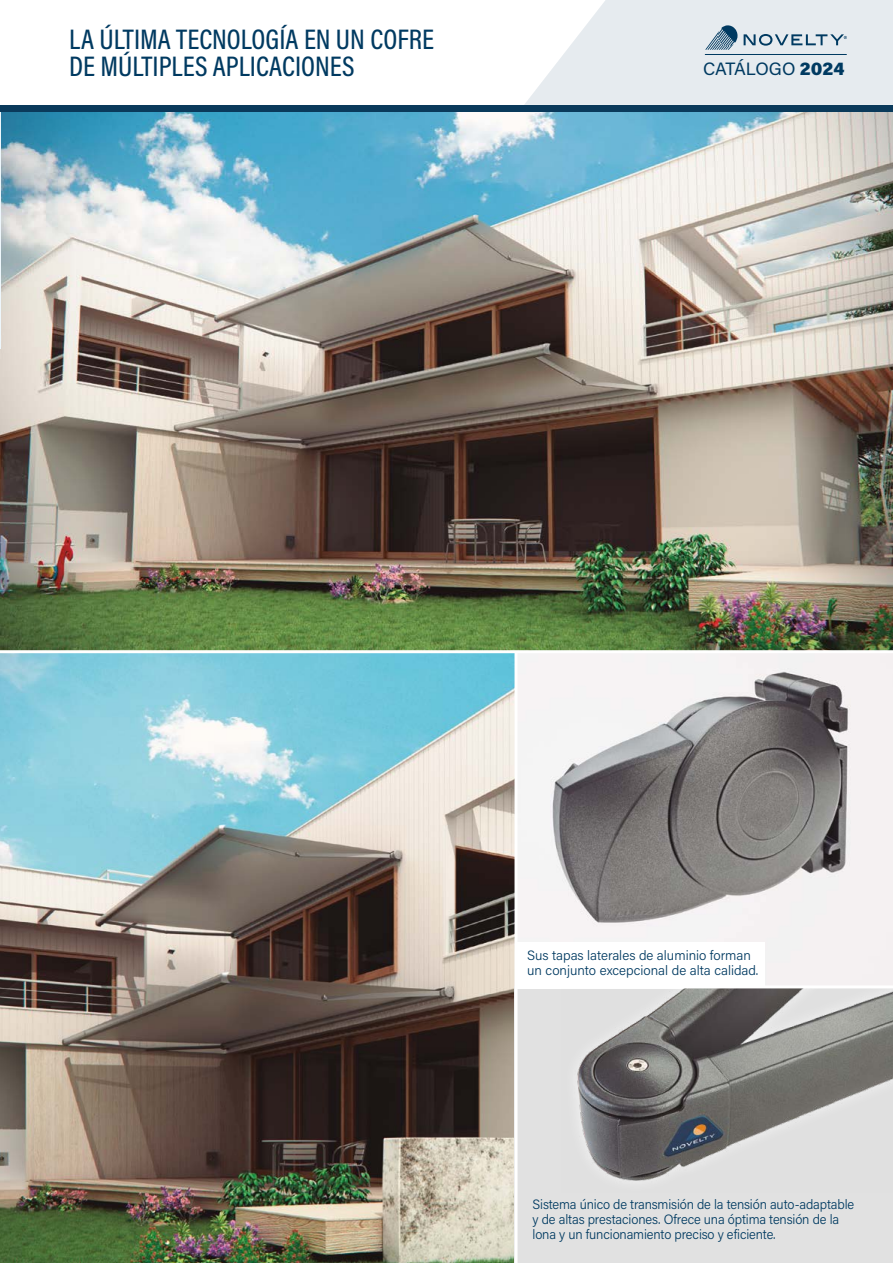
<style>
.page{position:relative;width:893px;height:1263px;background:#fff}
.page>*{position:absolute;margin:0;border:0;box-sizing:border-box;transform-origin:0 0}
.t1{font:500 28.5px/27px "Acumin Pro Cond";color:#003a61}
.t2{font:17.85px "Acumin Pro";letter-spacing:-.005em;color:#003a61}
.t3{font:300 13.5px/15px "Acumin Pro";letter-spacing:-.01em;color:#003a61}
.s1{font-weight:900}
</style>
<div class="page">
<img style="left:518px;top:653px;width:375px;height:332px">
<img style="left:0;top:653px;width:514px;height:610px">
<img style="left:0;top:112px;width:893px;height:538px">
<div style="left:515px;top:986px;width:378px;height:277px;background:#e1e1e1"></div>
<div style="left:515px;top:942px;width:249px;height:46px;background:#fff"></div>
<hr style="left:0;top:109px;width:1px;height:240px;background:#edf6fb">
<img style="left:561px;top:988px;width:332px;height:193px">
<div style="left:0;top:105px;width:893px;height:7px;background:#0a3a5b"></div>
<svg style="left:524px;top:0;width:369px;height:105px"></svg>
<hr style="left:705px;top:54px;width:141px;height:1px;background:#003a61">
<hr style="left:514px;top:652px;width:3px;height:611px;background:#fff">
<hr style="left:515px;top:985px;width:378px;height:3px;background:#fff">
<h1 class="t1" style="left:69px;top:25px;width:366px">LA ÚLTIMA TECNOLOGÍA EN UN COFRE<br>DE MÚLTIPLES APLICACIONES</h1>
<h2 class="t2" style="left:703px;top:56px;width:143px">CATÁLOGO <span class="s1">2024</span></h2>
<p class="t3" style="left:527px;top:947px;width:233px">Sus tapas laterales de aluminio forman un conjunto excepcional de alta calidad.</p>
<p class="t3" style="left:533px;top:1196px;width:323px">Sistema único de transmisión de la tensión auto-adaptable y de altas prestaciones. Ofrece una óptima tensión de la lona y un funcionamiento preciso y eficiente.</p>
</div>
